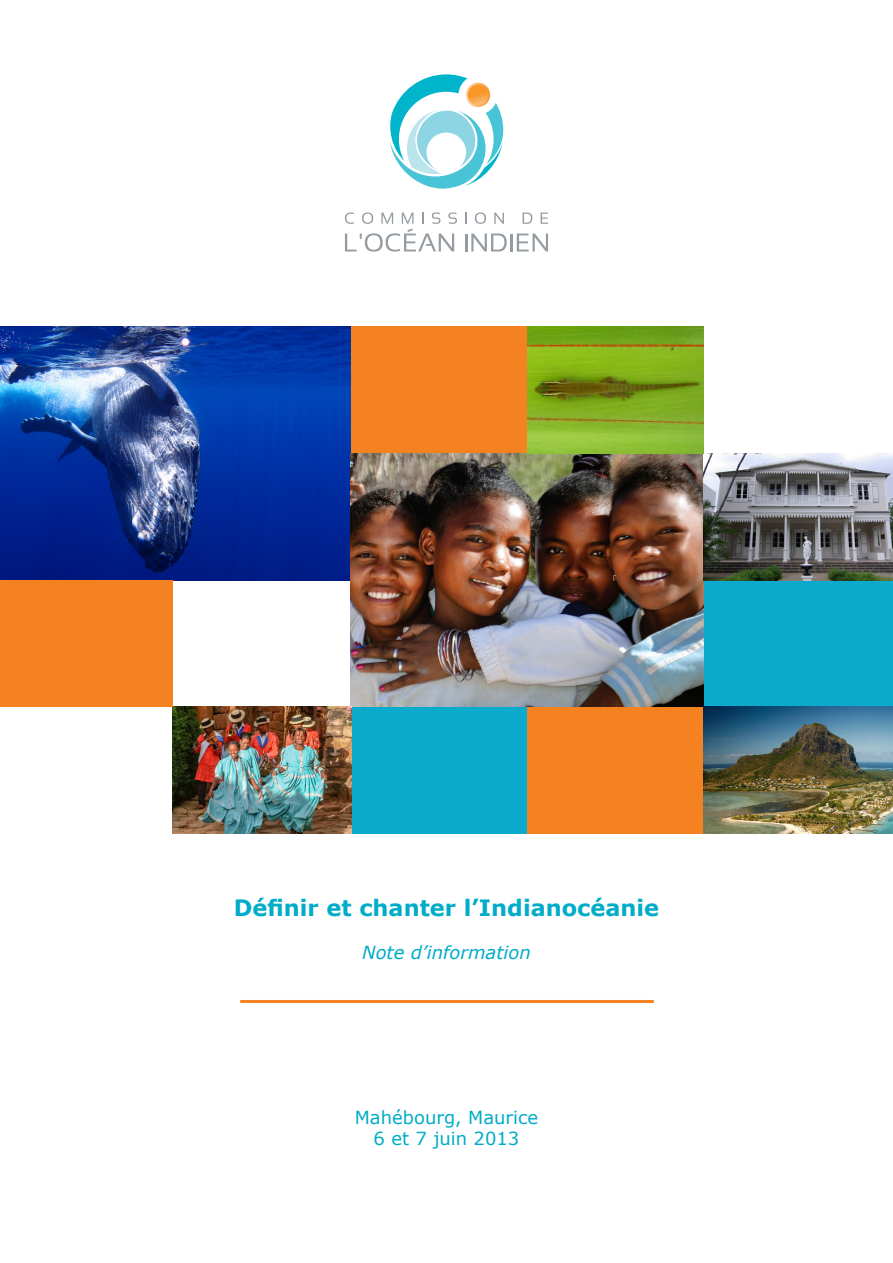
<style>
.page{position:relative;width:893px;height:1263px;background:#fff}
.page>*{position:absolute;margin:0;border:0;box-sizing:border-box;transform-origin:0 0}
.t1{font:700 22.5px "Verdana";color:#00acc8}
.t2{font:18px "Verdana";color:#00acc8}
.t3{font:italic 18px "Verdana";color:#00acc8}
</style>
<div class="page">
<svg style="left:390px;top:74px;width:114px;height:115px"></svg>
<svg style="left:465px;top:213px;width:2px;height:11px"></svg>
<svg style="left:475px;top:212px;width:11px;height:12px"></svg>
<svg style="left:494px;top:213px;width:10px;height:11px"></svg>
<svg style="left:523px;top:213px;width:9px;height:11px"></svg>
<svg style="left:541px;top:213px;width:7px;height:11px"></svg>
<svg style="left:465px;top:234px;width:42px;height:17px"></svg>
<hr style="left:510px;top:234px;width:3px;height:17px;background:#959ca1">
<svg style="left:517px;top:234px;width:31px;height:17px"></svg>
<svg style="left:345px;top:212px;width:112px;height:40px"></svg>
<hr style="left:240px;top:1000px;width:414px;height:3px;background:#f58220">
<img style="left:0;top:326px;width:351px;height:254px">
<div style="left:351px;top:326px;width:176px;height:128px;background:#f58220"></div>
<div style="left:703px;top:580px;width:190px;height:127px;background:#0cabcd"></div>
<div style="left:351px;top:707px;width:176px;height:126px;background:#0cabcd"></div>
<div style="left:527px;top:707px;width:176px;height:126px;background:#f58220"></div>
<img style="left:351px;top:454px;width:352px;height:253px">
<img style="left:172px;top:707px;width:179px;height:126px">
<div style="left:0;top:580px;width:172px;height:127px;background:#f58220"></div>
<img style="left:703px;top:454px;width:190px;height:126px">
<img style="left:527px;top:326px;width:176px;height:128px">
<img style="left:703px;top:707px;width:190px;height:126px">
<p class="t1" style="left:234px;top:892px;width:427px">Définir et chanter l’Indianocéanie</p>
<p class="t3" style="left:362px;top:940px;width:170px">Note d’information</p>
<p class="t2" style="left:355px;top:1105px;width:185px">Mahébourg, Maurice</p>
<p class="t2" style="left:374px;top:1126px;width:147px">6 et 7 juin 2013</p>
</div>
